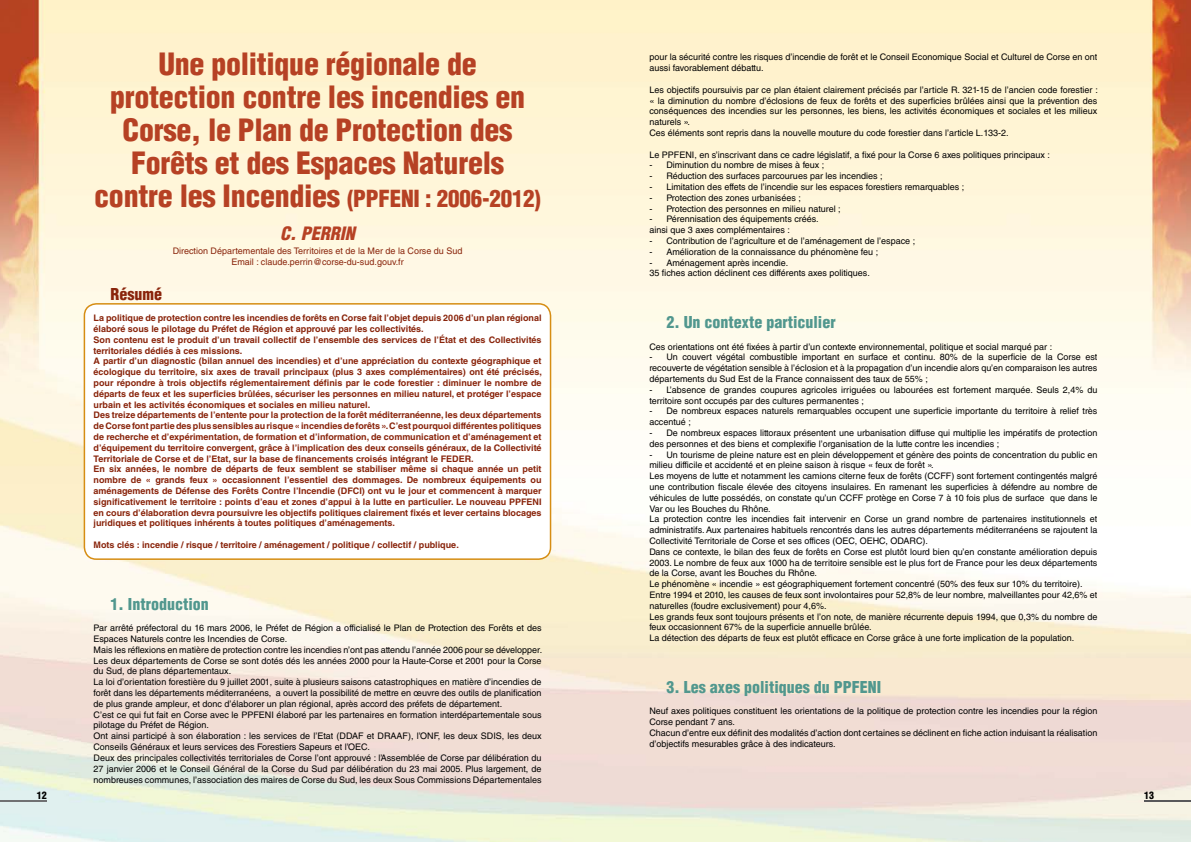
<style>
.page{position:relative;width:1191px;height:842px;background:#fff}
.page>*{position:absolute;margin:0;border:0;box-sizing:border-box;transform-origin:0 0}
.t1{font:900 condensed 30px/33px "Helvetica LT Std";letter-spacing:-.01em;color:#b64124;text-align:center}
.t2{font:italic 900 condensed 18px "Helvetica LT Std";color:#b64124}
.t3{font:900 condensed 16px "Helvetica LT Std";color:#51978e}
.t4{font:900 condensed 16px "Helvetica LT Std";color:#89240b}
.t5{font:900 condensed 10px "Helvetica LT Std";color:#000}
.t6{font:9px/10.8px "Helvetica LT Std";color:#000}
.t7{font:700 9px/10.8px "Helvetica LT Std";color:#89240b}
.t8{font:9px/10.8px "Helvetica LT Std";color:#89240b;text-align:center}
.s1{font-size:23px}
</style>
<div class="page">
<img style="left:0;top:0;width:1191px;height:842px">
<div style="left:84px;top:304px;width:466px;height:255px;background:#fff;border-radius:12px"></div>
<div style="left:84px;top:303px;width:467px;height:257px;border:2px solid #d68d13;border-radius:12px"></div>
<hr style="left:0;top:801px;width:47px;height:1px;background:#707172">
<hr style="left:1144px;top:800px;width:47px;height:2px;background:#58585a">
<h1 class="t1" style="left:94px;top:48px;width:448px">Une politique régionale de protection contre les incendies en Corse, le Plan de Protection des Forêts et des Espaces Naturels contre les Incendies <span class="s1">(PPFENI : 2006-2012)</span></h1>
<h2 class="t2" style="left:280px;top:222px;width:76px">c. PERRIN</h2>
<p class="t8" style="left:173px;top:245px;width:291px">Direction Départementale des Territoires et de la Mer de la Corse du Sud<br>Email : claude.perrin@corse-du-sud.gouv.fr</p>
<h3 class="t4" style="left:111px;top:284px;width:53px">Résumé</h3>
<p class="t7" style="left:94px;top:312px;width:450px">La politique de protection contre les incendies de forêts en Corse fait l’objet depuis 2006 d’un plan régional élaboré sous le pilotage du Préfet de Région et approuvé par les collectivités.<br>Son contenu est le produit d’un travail collectif de l’ensemble des services de l’État et des Collectivités territoriales dédiés à ces missions.<br>A partir d’un diagnostic (bilan annuel des incendies) et d’une appréciation du contexte géographique et écologique du territoire, six axes de travail principaux (plus 3 axes complémentaires) ont été précisés, pour répondre à trois objectifs réglementairement définis par le code forestier : diminuer le nombre de départs de feux et les superficies brûlées, sécuriser les personnes en milieu naturel, et protéger l’espace urbain et les activités économiques et sociales en milieu naturel.<br>Des treize départements de l’entente pour la protection de la forêt méditerranéenne, les deux départements de Corse font partie des plus sensibles au risque « incendies de forêts ». C’est pourquoi différentes politiques de recherche et d’expérimentation, de formation et d’information, de communication et d’aménagement et d’équipement du territoire convergent, grâce à l’implication des deux conseils généraux, de la Collectivité Territoriale de Corse et de l’Etat, sur la base de financements croisés intégrant le FEDER.<br>En six années, le nombre de départs de feux semblent se stabiliser même si chaque année un petit nombre de « grands feux » occasionnent l’essentiel des dommages. De nombreux équipements ou aménagements de Défense des Forêts Contre l’Incendie (DFCI) ont vu le jour et commencent à marquer significativement le territoire : points d’eau et zones d’appui à la lutte en particulier. Le nouveau PPFENI en cours d’élaboration devra poursuivre les objectifs politiques clairement fixés et lever certains blocages juridiques et politiques inhérents à toutes politiques d’aménagements.</p>
<p class="t7" style="left:94px;top:539px;width:367px">Mots clés : incendie / risque / territoire / aménagement / politique / collectif / publique.</p>
<h3 class="t3" style="left:111px;top:594px;width:100px">1. Introduction</h3>
<p class="t6" style="left:94px;top:623px;width:450px">Par arrêté préfectoral du 16 mars 2006, le Préfet de Région a officialisé le Plan de Protection des Forêts et des Espaces Naturels contre les Incendies de Corse.<br>Mais les réflexions en matière de protection contre les incendies n’ont pas attendu l’année 2006 pour se développer.<br>Les deux départements de Corse se sont dotés dés les années 2000 pour la Haute-Corse et 2001 pour la Corse du Sud, de plans départementaux.<br>La loi d’orientation forestière du 9 juillet 2001, suite à plusieurs saisons catastrophiques en matière d’incendies de forêt dans les départements méditerranéens, a ouvert la possibilité de mettre en œuvre des outils de planification de plus grande ampleur, et donc d’élaborer un plan régional, après accord des préfets de département.<br>C’est ce qui fut fait en Corse avec le PPFENI élaboré par les partenaires en formation interdépartementale sous pilotage du Préfet de Région.<br>Ont ainsi participé à son élaboration : les services de l’Etat (DDAF et DRAAF), l’ONF, les deux SDIS, les deux Conseils Généraux et leurs services des Forestiers Sapeurs et l’OEC.<br>Deux des principales collectivités territoriales de Corse l’ont approuvé : l’Assemblée de Corse par délibération du 27 janvier 2006 et le Conseil Général de la Corse du Sud par délibération du 23 mai 2005. Plus largement, de nombreuses communes, l’association des maires de Corse du Sud, les deux Sous Commissions Départementales</p>
<p class="t6" style="left:649px;top:52px;width:449px">pour la sécurité contre les risques d’incendie de forêt et le Conseil Economique Social et Culturel de Corse en ont aussi favorablement débattu.</p>
<p class="t6" style="left:649px;top:84px;width:450px">Les objectifs poursuivis par ce plan étaient clairement précisés par l’article R. 321-15 de l’ancien code forestier : « la diminution du nombre d’éclosions de feux de forêts et des superficies brûlées ainsi que la prévention des conséquences des incendies sur les personnes, les biens, les activités économiques et sociales et les milieux naturels ».<br>Ces éléments sont repris dans la nouvelle mouture du code forestier dans l’article L.133-2.</p>
<p class="t6" style="left:649px;top:149px;width:402px">Le PPFENI, en s’inscrivant dans ce cadre législatif, a fixé pour la Corse 6 axes politiques principaux :</p>
<p class="t6" style="left:649px;top:160px;width:177px">- Diminution du nombre de mises à feux ;</p>
<p class="t6" style="left:649px;top:171px;width:235px">- Réduction des surfaces parcourues par les incendies ;</p>
<p class="t6" style="left:649px;top:181px;width:316px">- Limitation des effets de l’incendie sur les espaces forestiers remarquables ;</p>
<p class="t6" style="left:649px;top:192px;width:153px">- Protection des zones urbanisées ;</p>
<p class="t6" style="left:649px;top:203px;width:193px">- Protection des personnes en milieu naturel ;</p>
<p class="t6" style="left:649px;top:214px;width:171px">- Pérennisation des équipements créés. ainsi que 3 axes complémentaires :</p>
<p class="t6" style="left:649px;top:235px;width:267px">- Contribution de l’agriculture et de l’aménagement de l’espace ;</p>
<p class="t6" style="left:649px;top:246px;width:230px">- Amélioration de la connaissance du phénomène feu ;</p>
<p class="t6" style="left:649px;top:257px;width:222px">- Aménagement après incendie.<br>35 fiches action déclinent ces différents axes politiques.</p>
<h3 class="t3" style="left:666px;top:312px;width:171px">2. Un contexte particulier</h3>
<p class="t6" style="left:649px;top:341px;width:404px">Ces orientations ont été fixées à partir d’un contexte environnemental, politique et social marqué par :</p>
<p class="t6" style="left:649px;top:352px;width:449px;text-align:justify">- Un couvert végétal combustible important en surface et continu. 80% de la superficie de la Corse est recouverte de végétation sensible à l’éclosion et à la propagation d’un incendie alors qu’en comparaison les autres départements du Sud Est de la France connaissent des taux de 55% ;</p>
<p class="t6" style="left:649px;top:384px;width:449px">- L’absence de grandes coupures agricoles irriguées ou labourées est fortement marquée. Seuls 2,4% du territoire sont occupés par des cultures permanentes ;</p>
<p class="t6" style="left:649px;top:406px;width:449px">- De nombreux espaces naturels remarquables occupent une superficie importante du territoire à relief très accentué ;</p>
<p class="t6" style="left:649px;top:427px;width:449px">- De nombreux espaces littoraux présentent une urbanisation diffuse qui multiplie les impératifs de protection des personnes et des biens et complexifie l’organisation de la lutte contre les incendies ;</p>
<p class="t6" style="left:649px;top:449px;width:449px">- Un tourisme de pleine nature est en plein développement et génère des points de concentration du public en milieu difficile et accidenté et en pleine saison à risque « feux de forêt ».<br>Les moyens de lutte et notamment les camions citerne feux de forêts (CCFF) sont fortement contingentés malgré une contribution fiscale élevée des citoyens insulaires. En ramenant les superficies à défendre au nombre de véhicules de lutte possédés, on constate qu’un CCFF protège en Corse 7 à 10 fois plus de surface que dans le Var ou les Bouches du Rhône.<br>La protection contre les incendies fait intervenir en Corse un grand nombre de partenaires institutionnels et administratifs. Aux partenaires habituels rencontrés dans les autres départements méditerranéens se rajoutent la Collectivité Territoriale de Corse et ses offices (OEC, OEHC, ODARC).<br>Dans ce contexte, le bilan des feux de forêts en Corse est plutôt lourd bien qu’en constante amélioration depuis 2003. Le nombre de feux aux 1000 ha de territoire sensible est le plus fort de France pour les deux départements de la Corse, avant les Bouches du Rhône.<br>Le phénomène « incendie » est géographiquement fortement concentré (50% des feux sur 10% du territoire).<br>Entre 1994 et 2010, les causes de feux sont involontaires pour 52,8% de leur nombre, malveillantes pour 42,6% et naturelles (foudre exclusivement) pour 4,6%.<br>Les grands feux sont toujours présents et l’on note, de manière récurrente depuis 1994, que 0,3% du nombre de feux occasionnent 67% de la superficie annuelle brûlée.<br>La détection des départs de feux est plutôt efficace en Corse grâce à une forte implication de la population.</p>
<h3 class="t3" style="left:666px;top:677px;width:215px">3. Les axes politiques du PPFENI</h3>
<p class="t6" style="left:649px;top:706px;width:449px">Neuf axes politiques constituent les orientations de la politique de protection contre les incendies pour la région Corse pendant 7 ans.<br>Chacun d’entre eux définit des modalités d’action dont certaines se déclinent en fiche action induisant la réalisation d’objectifs mesurables grâce à des indicateurs.</p>
<p class="t5" style="left:37px;top:789px;width:12px">12</p>
<p class="t5" style="left:1144px;top:789px;width:11px">13</p>
</div>
